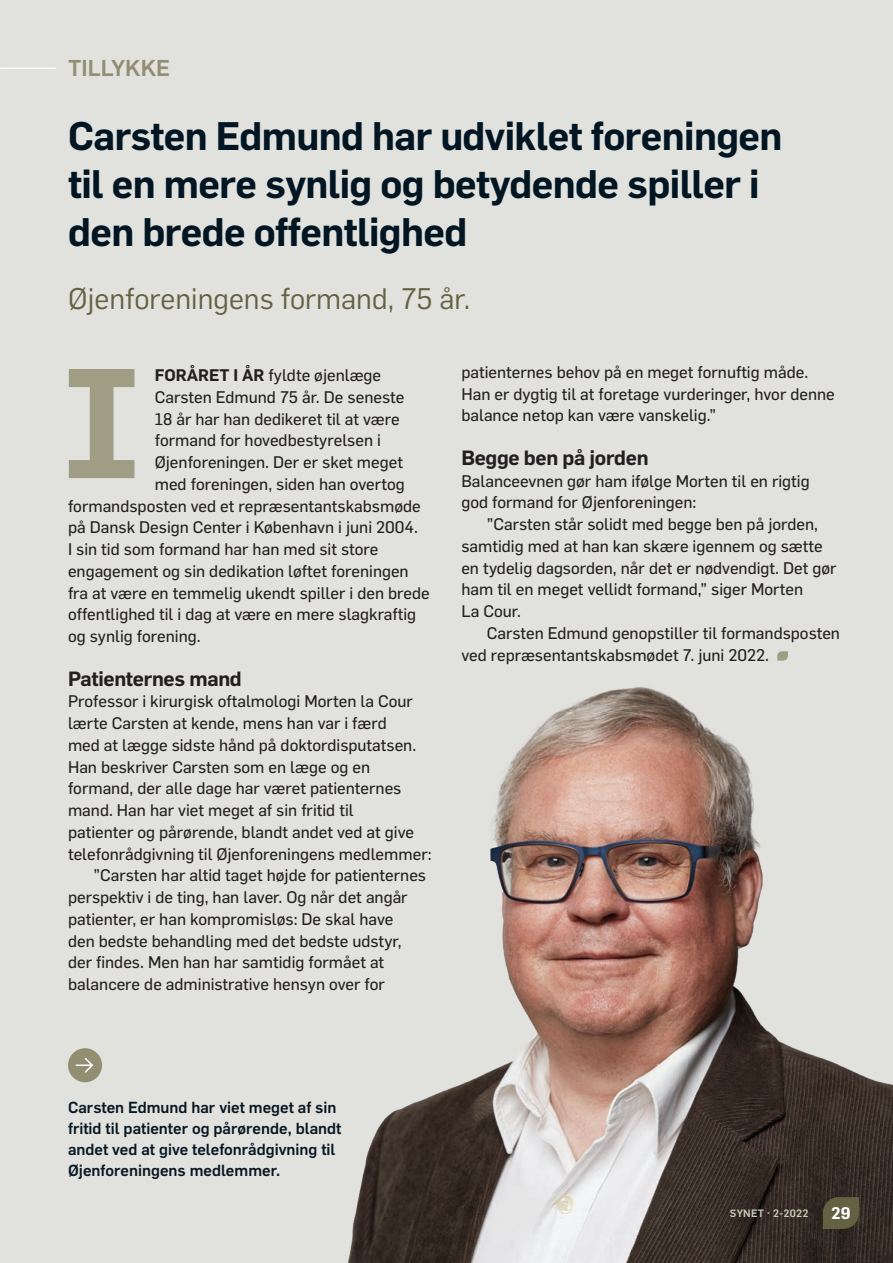
<style>
.page{position:relative;width:893px;height:1263px;background:#e1e1de}
.page>*{position:absolute;margin:0;border:0;box-sizing:border-box;transform-origin:0 0}
.t1{font:600 153px "Flama";color:#9f9d83}
.t2{font:600 39.15px/48px "Flama";letter-spacing:-.015em;color:#011622}
.t3{font:29.25px "Flama";color:#646143}
.t4{font:500 22.5px "Flama";color:#918e72}
.t5{font:600 20.25px "Flama";letter-spacing:-.015em;color:#231f20}
.t6{font:16.5px/21.8px "Flama Basic";color:#231f20}
.t7{font:600 16.5px "Flama";color:#fff}
.t8{font:500 15.75px/21px "Flama";color:#071822}
.t9{font:500 10.5px "Flama";letter-spacing:.025em;color:#cdccbb}
.s1{font-family:"Flama";font-weight:600}
</style>
<div class="page">
<img style="left:348px;top:686px;width:545px;height:577px">
<hr style="left:1px;top:67px;width:54px;height:2px;background:#fff">
<svg style="left:777px;top:651px;width:11px;height:10px"></svg>
<div style="left:68px;top:1048px;width:34px;height:34px;background:#918e72;border-radius:50%"></div>
<svg style="left:76px;top:1057px;width:17px;height:16px"></svg>
<svg style="left:823px;top:1197px;width:36px;height:32px"></svg>
<h3 class="t4" style="left:68px;top:52px;width:104px">TILLYKKE</h3>
<h2 class="t2" style="left:68px;top:109px;width:716px">Carsten Edmund har udviklet foreningen til en mere synlig og betydende spiller i den brede offentlighed</h2>
<h3 class="t3" style="left:68px;top:279px;width:404px">Øjenforeningens formand, 75 år.</h3>
<h1 class="t1" style="left:61px;top:313px;width:83px">I</h1>
<p class="t6" style="left:155px;top:363px;width:228px"><span class="s1">FORÅRET I ÅR</span> fyldte øjenlæge</p>
<p class="t6" style="left:155px;top:385px;width:251px">Carsten Edmund 75 år. De seneste</p>
<p class="t6" style="left:155px;top:407px;width:246px">18 år har han dedikeret til at være</p>
<p class="t6" style="left:155px;top:428px;width:228px">formand for hovedbestyrelsen i</p>
<p class="t6" style="left:155px;top:450px;width:250px">Øjenforeningen. Der er sket meget</p>
<p class="t6" style="left:155px;top:472px;width:252px">med foreningen, siden han overtog</p>
<p class="t6" style="left:68px;top:494px;width:354px">formandsposten ved et repræsentantskabsmøde</p>
<p class="t6" style="left:68px;top:515px;width:352px">på Dansk Design Center i København i juni 2004.</p>
<p class="t6" style="left:68px;top:537px;width:312px">I sin tid som formand har han med sit store</p>
<p class="t6" style="left:68px;top:559px;width:342px">engagement og sin dedikation løftet foreningen</p>
<p class="t6" style="left:68px;top:581px;width:363px">fra at være en temmelig ukendt spiller i den brede</p>
<p class="t6" style="left:68px;top:602px;width:350px">offentlighed til i dag at være en mere slagkraftig</p>
<p class="t6" style="left:68px;top:624px;width:134px">og synlig forening.</p>
<p class="t5" style="left:68px;top:664px;width:175px">Patienternes mand</p>
<p class="t6" style="left:68px;top:689px;width:346px">Professor i kirurgisk oftalmologi Morten la Cour</p>
<p class="t6" style="left:68px;top:711px;width:320px">lærte Carsten at kende, mens han var i færd</p>
<p class="t6" style="left:68px;top:733px;width:350px">med at lægge sidste hånd på doktordisputatsen.</p>
<p class="t6" style="left:68px;top:755px;width:304px">Han beskriver Carsten som en læge og en</p>
<p class="t6" style="left:68px;top:776px;width:335px">formand, der alle dage har været patienternes</p>
<p class="t6" style="left:68px;top:798px;width:287px">mand. Han har viet meget af sin fritid til</p>
<p class="t6" style="left:68px;top:820px;width:348px">patienter og pårørende, blandt andet ved at give</p>
<p class="t6" style="left:68px;top:842px;width:365px">telefonrådgivning til Øjenforeningens medlemmer:</p>
<p class="t6" style="left:94px;top:863px;width:334px">”Carsten har altid taget højde for patienternes</p>
<p class="t6" style="left:68px;top:885px;width:341px">perspektiv i de ting, han laver. Og når det angår</p>
<p class="t6" style="left:68px;top:907px;width:327px">patienter, er han kompromisløs: De skal have</p>
<p class="t6" style="left:68px;top:929px;width:335px">den bedste behandling med det bedste udstyr,</p>
<p class="t6" style="left:68px;top:950px;width:318px">der findes. Men han har samtidig formået at</p>
<p class="t6" style="left:68px;top:972px;width:318px">balancere de administrative hensyn over for</p>
<p class="t6" style="left:461px;top:360px;width:375px">patienternes behov på en meget fornuftig måde.<br>Han er dygtig til at foretage vurderinger, hvor denne balance netop kan være vanskelig.”</p>
<p class="t5" style="left:461px;top:443px;width:189px">Begge ben på jorden</p>
<p class="t6" style="left:461px;top:469px;width:350px">Balanceevnen gør ham ifølge Morten til en rigtig god formand for Øjenforeningen:</p>
<p class="t6" style="left:461px;top:512px;width:377px;text-indent:26px">”Carsten står solidt med begge ben på jorden, samtidig med at han kan skære igennem og sætte en tydelig dagsorden, når det er nødvendigt. Det gør ham til en meget vellidt formand,” siger Morten<br>La Cour.</p>
<p class="t6" style="left:461px;top:621px;width:380px;text-indent:26px">Carsten Edmund genopstiller til formandsposten ved repræsentantskabsmødet 7. juni 2022.</p>
<p class="t8" style="left:68px;top:1096px;width:275px">Carsten Edmund har viet meget af sin fritid til patienter og pårørende, blandt andet ved at give telefonrådgivning til Øjenforeningens medlemmer.</p>
<p class="t9" style="left:730px;top:1205px;width:80px">SYNET · 2-2022</p>
<p class="t7" style="left:831px;top:1201px;width:21px">29</p>
</div>
